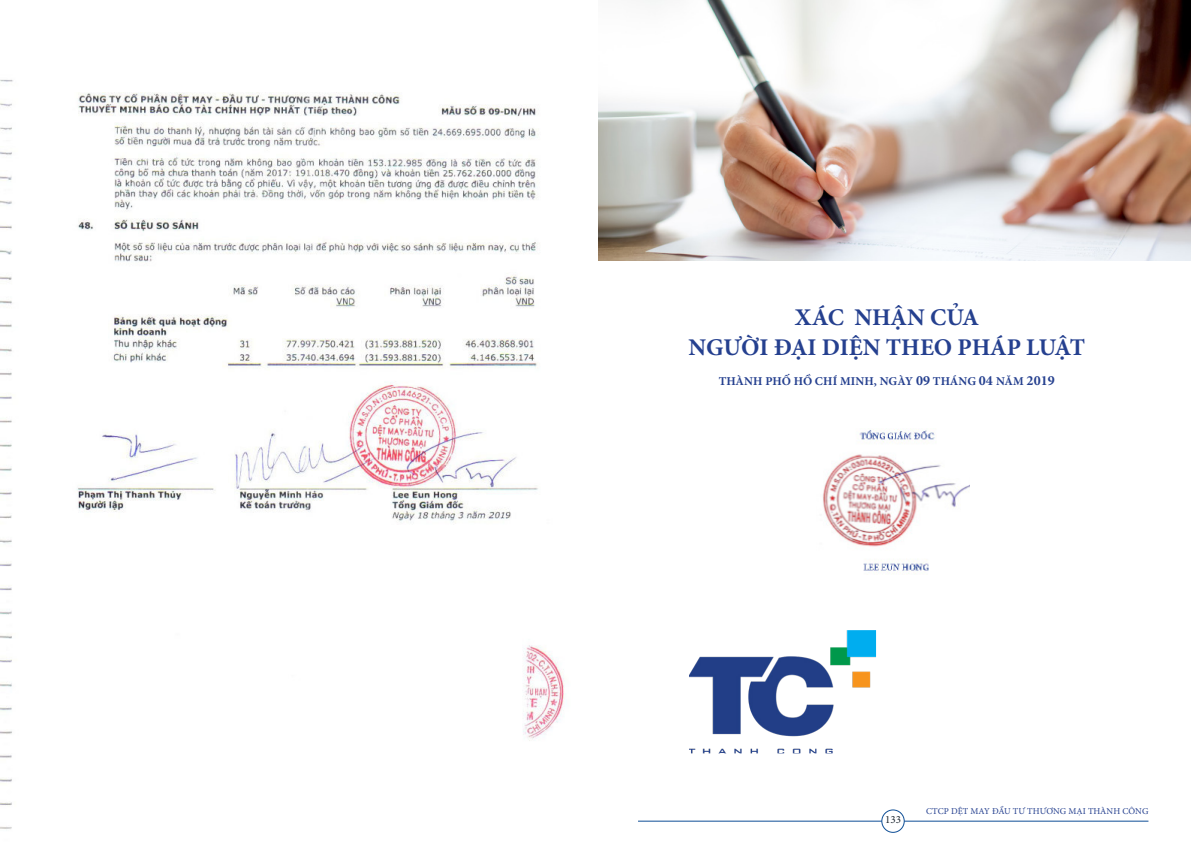
<style>
.page{position:relative;width:1191px;height:842px;background:#fff}
.page>*{position:absolute;margin:0;border:0;box-sizing:border-box;transform-origin:0 0}
.t1{font:700 24px/30px "Minion Pro";color:#25408f;text-align:center}
.t2{font:700 12px "Minion Pro";letter-spacing:.01em;color:#25408f}
.t3{font:11px "Minion Pro";color:#1c2630}
.t4{font:9px "Minion Pro";letter-spacing:.005em;color:#25408f}
.s1{font-size:14px}
</style>
<div class="page">
<hr style="left:638px;top:821px;width:510px;height:1px;background:#0e4e96">
<div style="left:882px;top:810px;width:22px;height:22px;background:#fff;border-radius:50%"></div>
<div style="left:881px;top:809px;width:23px;height:24px;border:1px solid #0e4e96;border-radius:50%"></div>
<img style="left:0;top:80px;width:564px;height:749px">
<img style="left:598px;top:0;width:593px;height:261px">
<img style="left:823px;top:429px;width:146px;height:145px">
<img style="left:689px;top:630px;width:187px;height:123px">
<h1 class="t1" style="left:688px;top:302px;width:398px">XÁC NHẬN CỦA<br>NGƯỜI ĐẠI DIỆN THEO PHÁP LUẬT</h1>
<p class="t2" style="left:718px;top:373px;width:338px">THÀNH PHỐ HỒ CHÍ MINH, NGÀY <span class="s1">09</span> THÁNG <span class="s1">04</span> NĂM <span class="s1">2019</span></p>
<p class="t3" style="left:885px;top:812px;width:18px">133</p>
<p class="t4" style="left:926px;top:805px;width:224px">CTCP DỆT MAY ĐẦU TƯ THƯƠNG MẠI THÀNH CÔNG</p>
</div>
